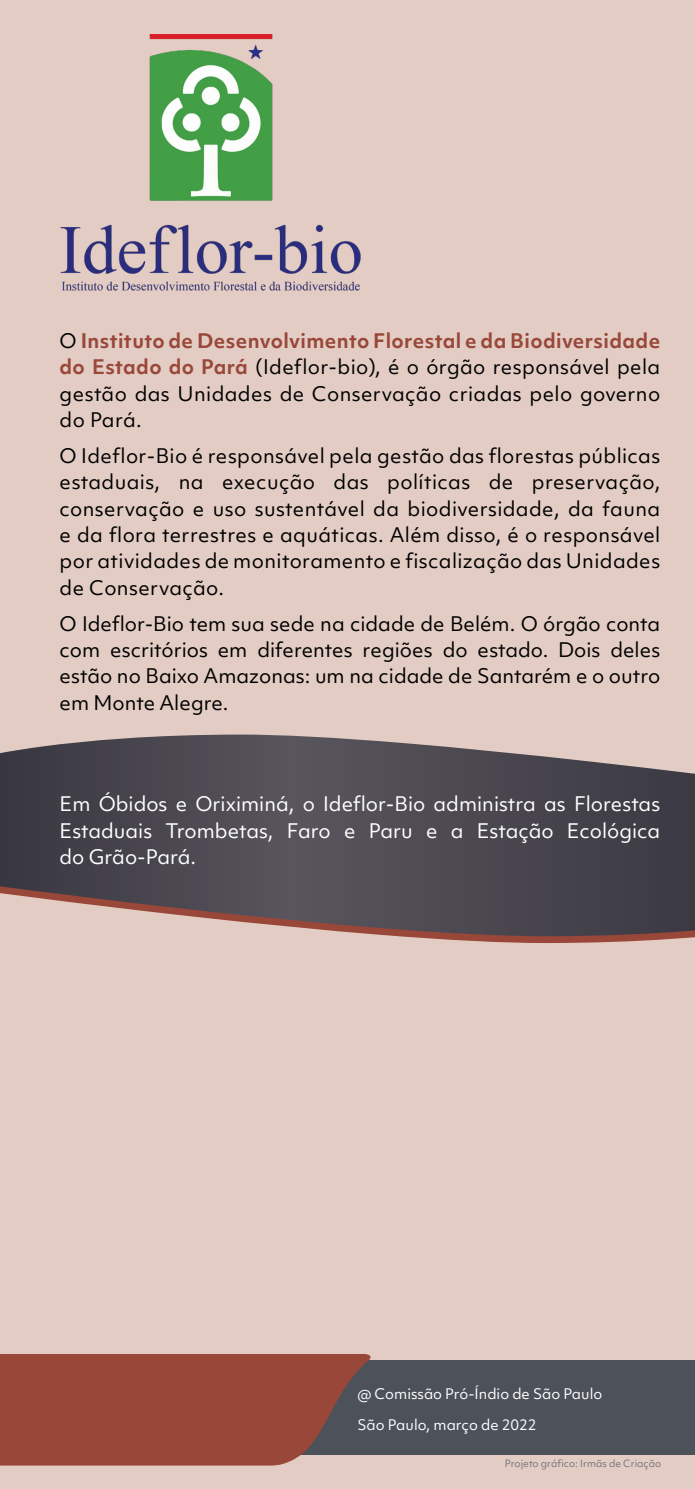
<style>
.page{position:relative;width:695px;height:1489px;background:#fff}
.page>*{position:absolute;margin:0;border:0;box-sizing:border-box;transform-origin:0 0}
.t1{font:19.25px/26.2px "Objektiv Mk 1";letter-spacing:.02em;color:#000;text-align:justify}
.t2{font:19.25px/26.2px "Objektiv Mk 1";color:#fff;text-align:justify}
.t3{font:14px "Objektiv Mk 1";color:#fff}
.t4{font:9.62px "Objektiv Mk 1";color:#75757c}
.s1{font-weight:700;color:#994739}
</style>
<div class="page">
<div style="left:0;top:0;width:694px;height:1488px;background:#e2ccc3"></div>
<div style="left:0;top:1360px;width:694px;height:94px;background:#4c515a"></div>
<svg style="left:0;top:1354px;width:374px;height:111px;background:#934a3e"></svg>
<img style="left:60px;top:35px;width:301px;height:256px">
<svg style="left:396px;top:936px;width:298px;height:7px;fill:#994739"></svg>
<svg style="left:0;top:734px;width:694px;height:202px;background:#5d565c"></svg>
<p class="t1" style="left:60px;top:327px;width:602px">O <span class="s1">Instituto de Desenvolvimento Florestal e da Biodiversidade do Estado do Pará</span> (Ideflor-bio), é o órgão responsável pela gestão das Unidades de Conservação criadas pelo governo do Pará.</p>
<p class="t1" style="left:60px;top:442px;width:602px">O Ideflor-Bio é responsável pela gestão das florestas públicas estaduais, na execução das políticas de preservação, conservação e uso sustentável da biodiversidade, da fauna e da flora terrestres e aquáticas. Além disso, é o responsável por atividades de monitoramento e fiscalização das Unidades de Conservação.</p>
<p class="t1" style="left:60px;top:610px;width:602px">O Ideflor-Bio tem sua sede na cidade de Belém. O órgão conta com escritórios em diferentes regiões do estado. Dois deles estão no Baixo Amazonas: um na cidade de Santarém e o outro em Monte Alegre.</p>
<p class="t2" style="left:60px;top:790px;width:602px">Em Óbidos e Oriximiná, o Ideflor-Bio administra as Florestas Estaduais Trombetas, Faro e Paru e a Estação Ecológica do Grão-Pará.</p>
<p class="t3" style="left:357px;top:1383px;width:246px">@ Comissão Pró-Índio de São Paulo</p>
<p class="t3" style="left:357px;top:1414px;width:181px">São Paulo, março de 2022</p>
<p class="t4" style="left:504px;top:1456px;width:158px">Projeto gráfico: Irmãs de Criação</p>
</div>
